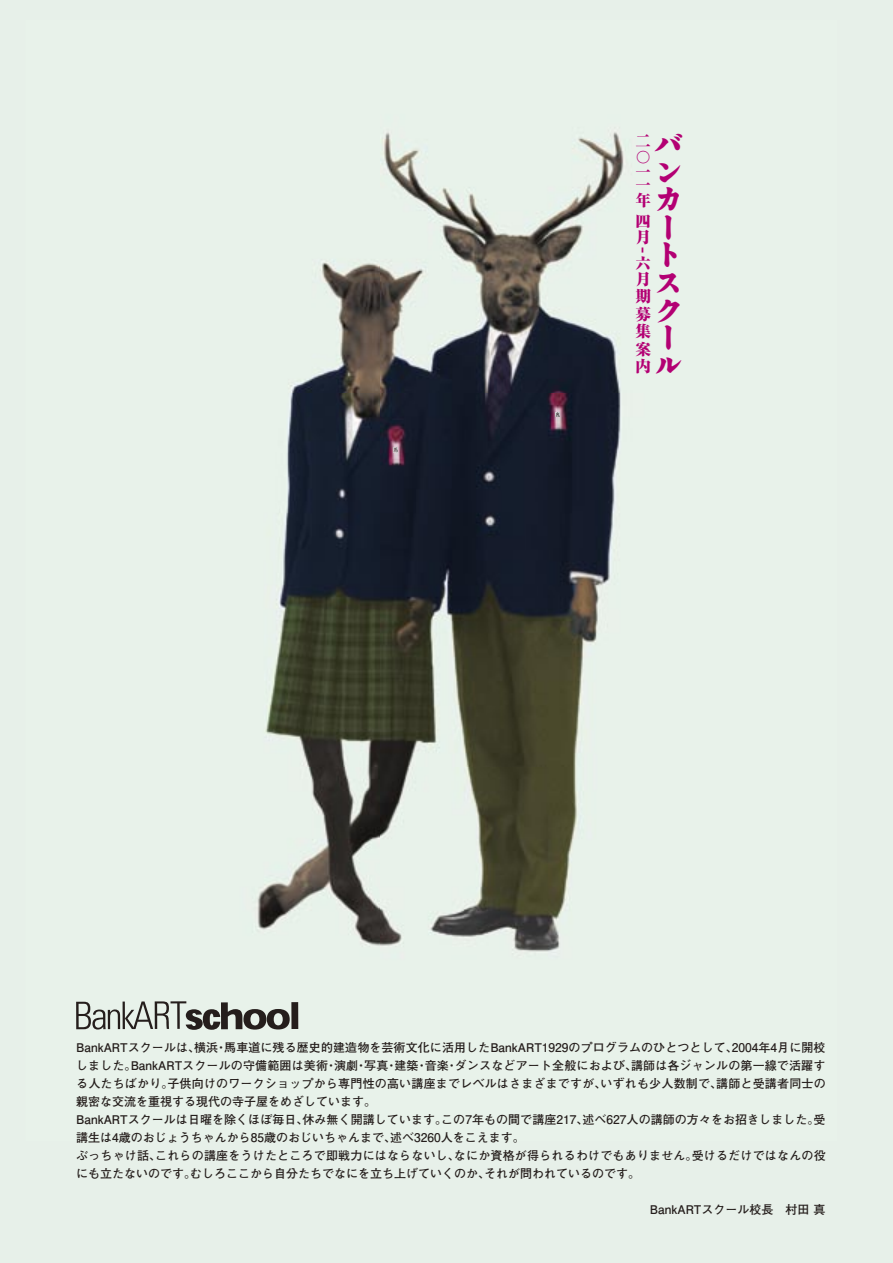
<style>
.page{position:relative;width:893px;height:1263px;background:#fff}
.page>*{position:absolute;margin:0;border:0;box-sizing:border-box;transform-origin:0 0}
.t1{font:27.6px/27.6px "Antique Std ANB";color:#b30073}
.t2{font:800 expanded 15.6px/17.5px "Ryumin Pr 5";color:#b30073}
.t3{font:800 expanded 15.6px "Ryumin Pr 5";color:#b30073;scale:1.5 1}
.t4{font:700 12px/18px "Futo Go B101 Pr 5";letter-spacing:.005em;color:#251e1c}
.s1{font-family:"Antique Std ANB";font-weight:400;font-stretch:normal;font-size:27.6px}
</style>
<div class="page">
<div style="left:0;top:0;width:892px;height:1263px;background:#e7f0e9"></div>
<img style="left:257px;top:132px;width:368px;height:897px">
<svg style="left:76px;top:1001px;width:214px;height:29px"></svg>
<div style="left:291px;top:1002px;width:7px;height:27px;background:#251e1c"></div>
<svg style="left:555px;top:412px;width:5px;height:5px"></svg>
<svg style="left:394px;top:448px;width:4px;height:4px"></svg>
<h2 class="t2" style="left:636px;top:132px;width:48px">二<span class="s1">バ</span></h2>
<h1 class="t1" style="left:655px;top:156px;width:28px">ンカートスクール</h1>
<h2 class="t2" style="left:636px;top:148px;width:16px;line-height:15.3px">〇一</h2>
<h2 class="t2" style="left:636px;top:176px;width:17px;line-height:15.6px">一年</h2>
<h2 class="t2" style="left:636px;top:213px;width:16px;line-height:15.6px">四月</h2>
<h2 class="t3" style="left:657px;top:247px;width:6px;rotate:90deg">-</h2>
<h2 class="t2" style="left:636px;top:254px;width:16px;line-height:15.6px">六月</h2>
<h2 class="t2" style="left:636px;top:287px;width:17px;text-align:justify">期募集案内</h2>
<p class="t4" style="left:76px;top:1038px;width:751px">BankARTスクールは、横浜・馬車道に残る歴史的建造物を芸術文化に活用したBankART1929のプログラムのひとつとして、2004年4月に開校しました。BankARTスクールの守備範囲は美術・演劇・写真・建築・音楽・ダンスなどアート全般におよび、講師は各ジャンルの第一線で活躍する人たちばかり。子供向けのワークショップから専門性の高い講座までレベルはさまざまですが、いずれも少人数制で、講師と受講者同士の親密な交流を重視する現代の寺子屋をめざしています。<br>BankARTスクールは日曜を除くほぼ毎日、休み無く開講しています。この7年もの間で講座217、述べ627人の講師の方々をお招きしました。受講生は4歳のおじょうちゃんから85歳のおじいちゃんまで、述べ3260人をこえます。<br>ぶっちゃけ話、これらの講座をうけたところで即戦力にはならないし、なにか資格が得られるわけでもありません。受けるだけではなんの役にも立たないのです。むしろここから自分たちでなにを立ち上げていくのか、それが問われているのです。</p>
<p class="t4" style="left:650px;top:1200px;width:177px">BankARTスクール校長　村田真</p>
</div>
